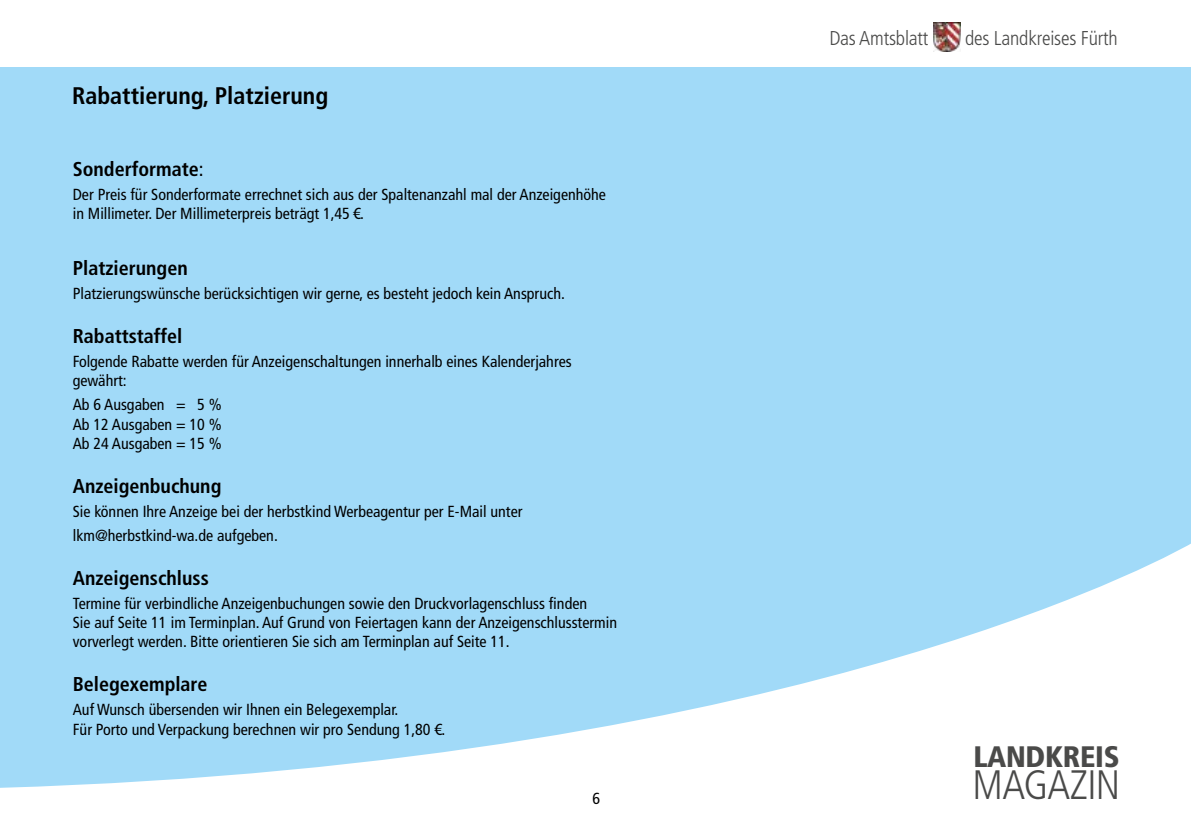
<style>
.page{position:relative;width:1191px;height:840px;background:#fff}
.page>*{position:absolute;margin:0;border:0;box-sizing:border-box;transform-origin:0 0}
.t1{font:300 condensed 41px "Frutiger LT Std";letter-spacing:-.015em;color:#4a4a49}
.t2{font:900 condensed 29.6px "Frutiger LT Std";letter-spacing:-.01em;color:#4a4a49}
.t3{font:700 condensed 24px "Frutiger LT Std";color:#000}
.t4{font:700 condensed 20px "Frutiger LT Std";color:#000}
.t5{font:300 condensed 20px "Frutiger LT Std";letter-spacing:-.01em;color:#4a4a49}
.t6{font:condensed 16px/19.2px "Frutiger LT Std";color:#000}
.s1{font-weight:400}
</style>
<div class="page">
<div style="left:0;top:0;width:1191px;height:839px;background:#a1daf8"></div>
<svg style="left:0;top:543px;width:1191px;height:296px"></svg>
<div style="left:0;top:0;width:1191px;height:67px;background:#fff"></div>
<img style="left:933px;top:23px;width:27px;height:29px">
<h3 class="t3" style="left:72px;top:82px;width:258px">Rabattierung, Platzierung</h3>
<p class="t4" style="left:73px;top:157px;width:132px">Sonderformate<span class="s1">:</span></p>
<p class="t6" style="left:73px;top:184px;width:535px">Der Preis für Sonderformate errechnet sich aus der Spaltenanzahl mal der Anzeigenhöhe in Millimeter. Der Millimeterpreis beträgt 1,45 €.</p>
<p class="t4" style="left:73px;top:256px;width:116px">Platzierungen</p>
<p class="t6" style="left:73px;top:284px;width:493px">Platzierungswünsche berücksichtigen wir gerne, es besteht jedoch kein Anspruch.</p>
<p class="t4" style="left:73px;top:324px;width:111px">Rabattstaffel</p>
<p class="t6" style="left:73px;top:352px;width:500px">Folgende Rabatte werden für Anzeigenschaltungen innerhalb eines Kalenderjahres gewährt:</p>
<p class="t6" style="left:73px;top:395px;width:150px;text-align:justify">Ab 6 Ausgaben = 5 % Ab 12 Ausgaben = 10 % Ab 24 Ausgaben = 15 %</p>
<p class="t4" style="left:73px;top:473px;width:150px">Anzeigenbuchung</p>
<p class="t6" style="left:73px;top:499px;width:451px;line-height:24px">Sie können Ihre Anzeige bei der herbstkind Werbeagentur per E-Mail unter lkm@herbstkind-wa.de aufgeben.</p>
<p class="t4" style="left:73px;top:565px;width:137px">Anzeigenschluss</p>
<p class="t6" style="left:73px;top:593px;width:546px">Termine für verbindliche Anzeigenbuchungen sowie den Druckvorlagenschluss finden<br>Sie auf Seite 11 im Terminplan. Auf Grund von Feiertagen kann der Anzeigenschlusstermin vorverlegt werden. Bitte orientieren Sie sich am Terminplan auf Seite 11.</p>
<p class="t4" style="left:73px;top:672px;width:136px">Belegexemplare</p>
<p class="t6" style="left:73px;top:700px;width:374px">Auf Wunsch übersenden wir Ihnen ein Belegexemplar.<br>Für Porto und Verpackung berechnen wir pro Sendung 1,80 €.</p>
<p class="t6" style="left:592px;top:788px;width:9px">6</p>
<p class="t5" style="left:829px;top:27px;width:101px">Das Amtsblatt</p>
<p class="t5" style="left:965px;top:27px;width:154px">des Landkreises Fürth</p>
<h2 class="t2" style="left:973px;top:738px;width:148px">LANDKREIS</h2>
<h1 class="t1" style="left:972px;top:761px;width:149px">MAGAZIN</h1>
</div>
